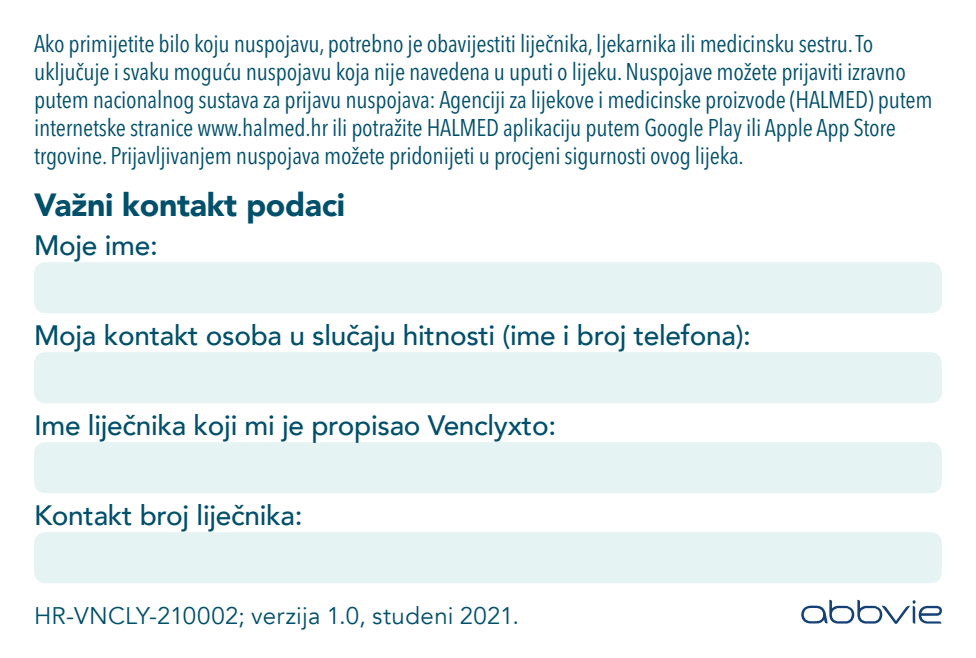
<style>
.page{position:relative;width:976px;height:658px;background:#fff}
.page>*{position:absolute;margin:0;border:0;box-sizing:border-box;transform-origin:0 0}
.t1{font:900 32px "Avenir";letter-spacing:-.01em;color:#004f6b}
.t2{font:500 28px "Avenir";letter-spacing:-.01em;color:#004f6b}
.t3{font:condensed 24px/28px "Avenir Next LT Pro";letter-spacing:-.01em;color:#004f6b}
.t4{font:24px "Avenir";letter-spacing:.01em;color:#004f6b}
</style>
<div class="page">
<svg style="left:801px;top:599px;width:140px;height:25px"></svg>
<div style="left:34px;top:262px;width:907px;height:51px;background:#e5f4f3;border-radius:11px"></div>
<div style="left:34px;top:352px;width:907px;height:51px;background:#e5f4f3;border-radius:11px"></div>
<div style="left:34px;top:442px;width:907px;height:51px;background:#e5f4f3;border-radius:11px"></div>
<div style="left:34px;top:532px;width:907px;height:51px;background:#e5f4f3;border-radius:11px"></div>
<p class="t3" style="left:34px;top:30px;width:899px">Ako primijetite bilo koju nuspojavu, potrebno je obavijestiti liječnika, ljekarnika ili medicinsku sestru. To uključuje i svaku moguću nuspojavu koja nije navedena u uputi o lijeku. Nuspojave možete prijaviti izravno putem nacionalnog sustava za prijavu nuspojava: Agenciji za lijekove i medicinske proizvode (HALMED) putem internetske stranice www.halmed.hr ili potražite HALMED aplikaciju putem Google Play ili Apple App Store trgovine. Prijavljivanjem nuspojava možete pridonijeti u procjeni sigurnosti ovog lijeka.</p>
<h1 class="t1" style="left:34px;top:178px;width:312px">Važni kontakt podaci</h1>
<p class="t2" style="left:34px;top:221px;width:125px">Moje ime:</p>
<p class="t2" style="left:34px;top:311px;width:718px">Moja kontakt osoba u slučaju hitnosti (ime i broj telefona):</p>
<p class="t2" style="left:34px;top:401px;width:523px">Ime liječnika koji mi je propisao Venclyxto:</p>
<p class="t2" style="left:34px;top:491px;width:270px">Kontakt broj liječnika:</p>
<p class="t4" style="left:34px;top:601px;width:486px">HR-VNCLY-210002; verzija 1.0, studeni 2021.</p>
</div>
